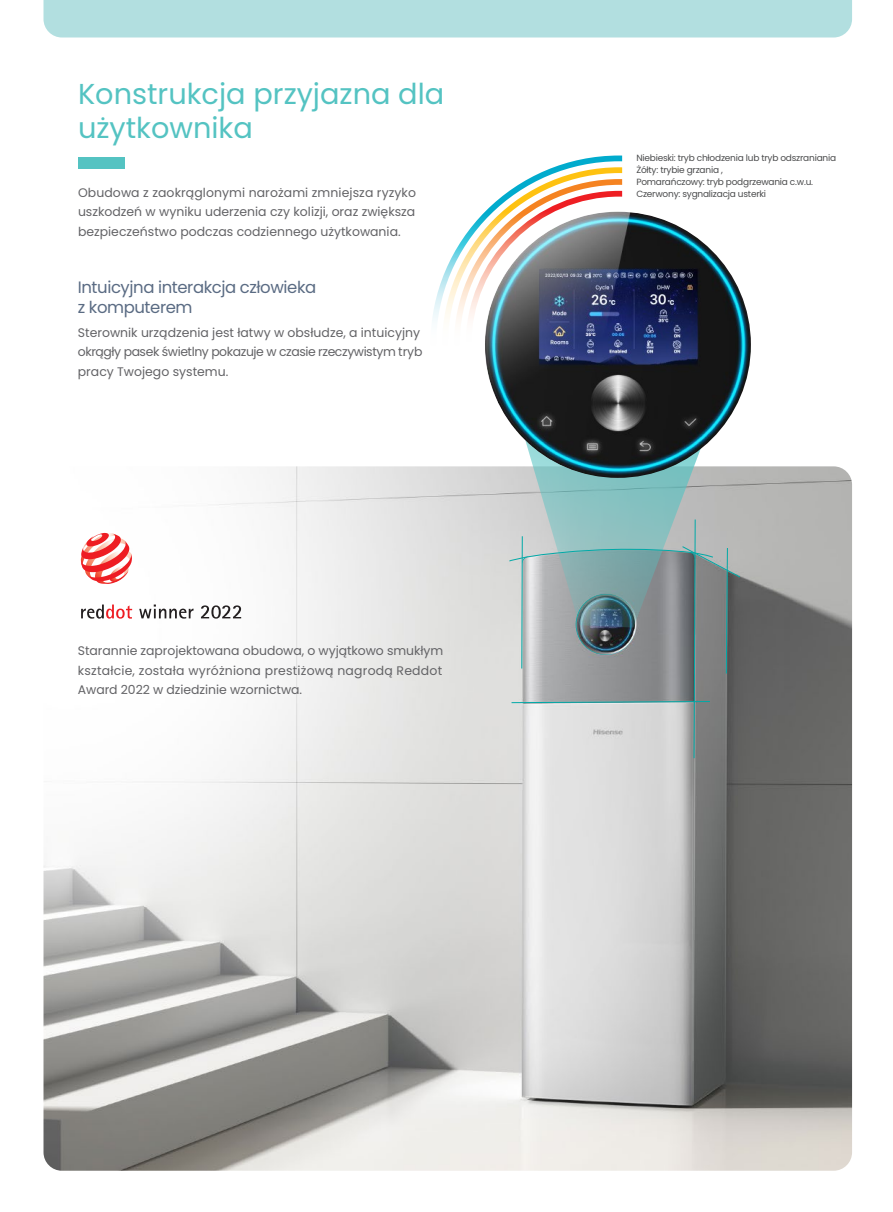
<style>
.page{position:relative;width:893px;height:1212px;background:#fff}
.page>*{position:absolute;margin:0;border:0;box-sizing:border-box;transform-origin:0 0}
.t1{font:28.8px/34.5px "Poppins";color:#54c3c2}
.t2{font:16.5px/19.8px "Poppins";letter-spacing:-.025em;color:#5a6b83}
.t3{font:12.45px/19.5px "Poppins";color:#636366;text-align:justify}
.t4{font:9px/12px "Poppins";letter-spacing:-.025em;color:#4b4c4d}
</style>
<div class="page">
<img style="left:44px;top:466px;width:808px;height:705px">
<svg style="left:139px;top:604px;width:55px;height:15px"></svg>
<svg style="left:81px;top:604px;width:51px;height:15px"></svg>
<svg style="left:81px;top:533px;width:51px;height:51px"></svg>
<svg style="left:201px;top:605px;width:40px;height:14px"></svg>
<svg style="left:502px;top:411px;width:231px;height:216px;background:#aecccc"></svg>
<div style="left:78px;top:157px;width:46px;height:11px;background:#54c3c2"></div>
<div style="left:44px;top:0;width:808px;height:37px;background:#b2dfe0"></div>
<img style="left:485px;top:212px;width:266px;height:266px;border-radius:133px">
<img style="left:432px;top:155px;width:190px;height:218px">
<svg style="left:509px;top:519px;width:231px;height:239px;background:#9ca7a8"></svg>
<h1 class="t1" style="left:78px;top:77px;width:368px">Konstrukcja przyjazna dla użytkownika</h1>
<p class="t3" style="left:78px;top:183px;width:340px">Obudowa z zaokrąglonymi narożami zmniejsza ryzyko uszkodzeń w wyniku uderzenia czy kolizji, oraz zwiększa bezpieczeństwo podczas codziennego użytkowania.</p>
<h2 class="t2" style="left:78px;top:278px;width:240px">Intuicyjna interakcja człowieka z komputerem</h2>
<p class="t3" style="left:78px;top:323px;width:346px;text-align:left">Sterownik urządzenia jest łatwy w obsłudze, a intuicyjny okrągły pasek świetlny pokazuje w czasie rzeczywistym tryb pracy Twojego systemu.</p>
<p class="t3" style="left:78px;top:641px;width:367px">Starannie zaprojektowana obudowa, o wyjątkowo smukłym kształcie, została wyróżniona prestiżową nagrodą Reddot Award 2022 w dziedzinie wzornictwa.</p>
<p class="t4" style="left:636px;top:152px;width:201px">Niebieski: tryb chłodzenia lub tryb odszraniania Żółty: trybie grzania ,<br>Pomarańczowy: tryb podgrzewania c.w.u.<br>Czerwony: sygnalizacja usterki</p>
</div>
